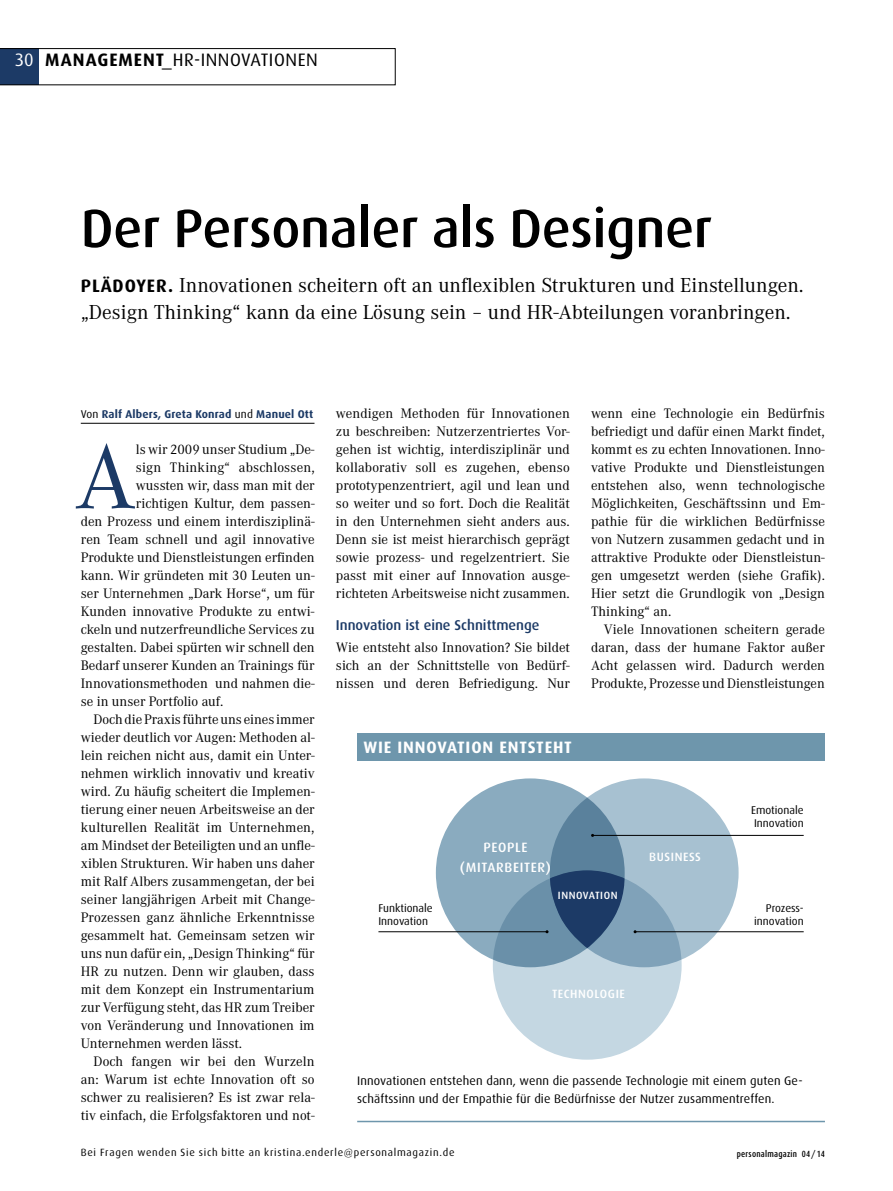
<style>
.page{position:relative;width:893px;height:1191px;background:#fff}
.page>*{position:absolute;margin:0;border:0;box-sizing:border-box;transform-origin:0 0}
.t1{font:94.8px "Corporate A";color:#1c3a66}
.t2{font:500 54px "Dax";letter-spacing:-.005em;color:#000}
.t3{font:21px/27px "Corporate A";color:#000}
.t4{font:18px "Dax";letter-spacing:.03em;color:#000}
.t5{font:700 16.5px "Dax";letter-spacing:.05em;color:#fff}
.t6{font:14.25px/18px "Corporate A";color:#000;text-align:justify}
.t7{font:500 14.25px "Dax";color:#1c3a66}
.t8{font:500 13.5px/19.5px "Dax";letter-spacing:.05em;color:#fff;text-align:center}
.t9{font:12.3px/18px "Dax";letter-spacing:.01em;color:#000}
.t10{font:500 12px "Dax";letter-spacing:.05em;color:#fff}
.t11{font:11.25px/13.5px "Dax";color:#000}
.t12{font:700 11.25px "Dax";letter-spacing:.015em;color:#1c3a66}
.t13{font:10.5px "Dax";letter-spacing:.07em;color:#000}
.t14{font:500 10.5px "Dax";letter-spacing:.05em;color:#fff}
.t15{font:500 9px "Dax Condensed";letter-spacing:.025em;color:#000}
.s1{color:#fff}
.s2{font-weight:700}
.s3{font-family:"Dax";font-weight:700;font-size:18px}
.s4{font-weight:400;color:#000}
</style>
<div class="page">
<svg style="left:0;top:48px;width:395px;height:37px"></svg>
<hr style="left:81px;top:423px;width:233px;height:1px;background:#000">
<div style="left:357px;top:733px;width:468px;height:27px;background:#6e96ac"></div>
<hr style="left:357px;top:1120px;width:468px;height:2px;background:#6e96ac">
<div style="left:436px;top:778px;width:189px;height:189px;background:#8aabbf;border-radius:50%"></div>
<svg style="left:550px;top:778px;width:189px;height:189px;background:#98b4c6"></svg>
<svg style="left:493px;top:870px;width:189px;height:189px;background:#a8c1d1"></svg>
<hr style="left:593px;top:835px;width:211px;height:1px;background:#000">
<hr style="left:635px;top:931px;width:169px;height:1px;background:#000">
<hr style="left:378px;top:931px;width:169px;height:1px;background:#000">
<svg style="left:546px;top:870px;width:79px;height:78px;background:#3a5a7f"></svg>
<p class="t4" style="left:15px;top:50px;width:304px"><span class="s1">30</span> <span class="s2">MANAGEMENT</span>_HR-Innovationen</p>
<h2 class="t2" style="left:81px;top:197px;width:633px">Der Personaler als Designer</h2>
<h3 class="t3" style="left:81px;top:272px;width:724px"><span class="s3">PLÄDOYER.</span> Innovationen scheitern oft an unflexiblen Strukturen und Einstellungen. „Design Thinking“ kann da eine Lösung sein – und HR-Abteilungen voranbringen.</h3>
<p class="t6" style="left:591px;top:405px;width:235px">wenn eine Technologie ein Bedürfnis befriedigt und dafür einen Markt findet, kommt es zu echten Innovationen. Inno&shy;vative Produkte und Dienstleistungen entstehen also, wenn technologische Möglichkeiten, Geschäftssinn und Em&shy;pathie für die wirklichen Bedürfnisse von Nutzern zusammen gedacht und in attraktive Produkte oder Dienstleistun&shy;gen umgesetzt werden (siehe Grafik).<br>Hier setzt die Grundlogik von „Design Thinking“ an.</p>
<p class="t6" style="left:591px;top:621px;width:235px;text-indent:13px">Viele Innovationen scheitern gerade daran, dass der humane Faktor außer Acht gelassen wird. Dadurch werden Produkte, Prozesse und Dienstleistungen</p>
<p class="t12" style="left:81px;top:408px;width:234px"><span class="s4">Von</span> RALF ALBERS, GRETA KONRAD <span class="s4">und</span> MANUEL OTT</p>
<p class="t6" style="left:336px;top:405px;width:235px">wendigen Methoden für Innovationen zu beschreiben: Nutzerzentriertes Vor&shy;gehen ist wichtig, interdisziplinär und kollaborativ soll es zugehen, ebenso prototypenzentriert, agil und lean und so weiter und so fort. Doch die Realität in den Unternehmen sieht anders aus.<br>Denn sie ist meist hierarchisch geprägt sowie prozess- und regelzentriert. Sie passt mit einer auf Innovation ausge&shy;richteten Arbeitsweise nicht zusammen.</p>
<p class="t7" style="left:336px;top:616px;width:205px">Innovation ist eine Schnittmenge</p>
<p class="t6" style="left:336px;top:639px;width:235px">Wie entsteht also Innovation? Sie bildet sich an der Schnittstelle von Bedürf&shy;nissen und deren Befriedigung. Nur</p>
<h1 class="t1" style="left:75px;top:425px;width:62px">A</h1>
<p class="t6" style="left:136px;top:441px;width:180px">ls wir 2009 unser Studium „De-</p>
<p class="t6" style="left:136px;top:459px;width:180px">sign Thinking“ abschlossen,</p>
<p class="t6" style="left:136px;top:477px;width:180px">wussten wir, dass man mit der</p>
<p class="t6" style="left:136px;top:495px;width:180px">richtigen Kultur, dem passen-</p>
<p class="t6" style="left:81px;top:513px;width:235px">den Prozess und einem interdisziplinä-</p>
<p class="t6" style="left:81px;top:531px;width:235px">ren Team schnell und agil innovative</p>
<p class="t6" style="left:81px;top:549px;width:235px">Produkte und Dienstleistungen erfinden</p>
<p class="t6" style="left:81px;top:567px;width:235px">kann. Wir gründeten mit 30 Leuten un-</p>
<p class="t6" style="left:81px;top:585px;width:235px">ser Unternehmen „Dark Horse“, um für</p>
<p class="t6" style="left:81px;top:603px;width:235px">Kunden innovative Produkte zu entwi-</p>
<p class="t6" style="left:81px;top:621px;width:235px">ckeln und nutzerfreundliche Services zu</p>
<p class="t6" style="left:81px;top:639px;width:235px">gestalten. Dabei spürten wir schnell den</p>
<p class="t6" style="left:81px;top:657px;width:235px">Bedarf unserer Kunden an Trainings für</p>
<p class="t6" style="left:81px;top:675px;width:235px">Innovationsmethoden und nahmen die-</p>
<p class="t6" style="left:81px;top:693px;width:144px">se in unser Portfolio auf.</p>
<p class="t6" style="left:94px;top:711px;width:223px">Doch die Praxis führte uns eines immer</p>
<p class="t6" style="left:81px;top:729px;width:235px">wieder deutlich vor Augen: Methoden al-</p>
<p class="t6" style="left:81px;top:747px;width:235px">lein reichen nicht aus, damit ein Unter-</p>
<p class="t6" style="left:81px;top:765px;width:235px">nehmen wirklich innovativ und kreativ</p>
<p class="t6" style="left:81px;top:783px;width:235px">wird. Zu häufig scheitert die Implemen-</p>
<p class="t6" style="left:81px;top:801px;width:235px">tierung einer neuen Arbeitsweise an der</p>
<p class="t6" style="left:81px;top:819px;width:235px">kulturellen Realität im Unternehmen,</p>
<p class="t6" style="left:81px;top:837px;width:235px">am Mindset der Beteiligten und an unfle-</p>
<p class="t6" style="left:81px;top:855px;width:235px">xiblen Strukturen. Wir haben uns daher</p>
<p class="t6" style="left:81px;top:873px;width:235px">mit Ralf Albers zusammengetan, der bei</p>
<p class="t6" style="left:81px;top:891px;width:235px">seiner langjährigen Arbeit mit Change-</p>
<p class="t6" style="left:81px;top:909px;width:235px">Prozessen ganz ähnliche Erkenntnisse</p>
<p class="t6" style="left:81px;top:927px;width:235px">gesammelt hat. Gemeinsam setzen wir</p>
<p class="t6" style="left:81px;top:945px;width:235px">uns nun dafür ein, „Design Thinking“ für</p>
<p class="t6" style="left:81px;top:963px;width:235px">HR zu nutzen. Denn wir glauben, dass</p>
<p class="t6" style="left:81px;top:981px;width:235px">mit dem Konzept ein Instrumentarium</p>
<p class="t6" style="left:81px;top:999px;width:235px">zur Verfügung steht, das HR zum Treiber</p>
<p class="t6" style="left:81px;top:1017px;width:235px">von Veränderung und Innovationen im</p>
<p class="t6" style="left:81px;top:1035px;width:163px">Unternehmen werden lässt.</p>
<p class="t6" style="left:94px;top:1053px;width:223px">Doch fangen wir bei den Wurzeln</p>
<p class="t6" style="left:81px;top:1071px;width:235px">an: Warum ist echte Innovation oft so</p>
<p class="t6" style="left:81px;top:1089px;width:235px">schwer zu realisieren? Es ist zwar rela-</p>
<p class="t6" style="left:81px;top:1107px;width:235px">tiv einfach, die Erfolgsfaktoren und not-</p>
<p class="t5" style="left:364px;top:738px;width:210px">WIE INNOVATION ENTSTEHT</p>
<p class="t11" style="left:751px;top:803px;width:54px">Emotionale<br>Innovation</p>
<p class="t8" style="left:460px;top:838px;width:93px">People (Mitarbeiter)</p>
<p class="t10" style="left:649px;top:850px;width:47px">business</p>
<p class="t14" style="left:558px;top:889px;width:61px">Innovation</p>
<p class="t11" style="left:378px;top:901px;width:56px">Funktionale<br>Innovation</p>
<p class="t11" style="left:754px;top:901px;width:51px;text-align:right">Prozess&shy;innovation</p>
<p class="t10" style="left:552px;top:987px;width:74px">Technologie</p>
<p class="t9" style="left:357px;top:1071px;width:447px">Innovationen entstehen dann, wenn die passende Technologie mit einem guten Ge&shy;schäftssinn und der Empathie für die Bedürfnisse der Nutzer zusammentreffen.</p>
<p class="t13" style="left:81px;top:1146px;width:375px">Bei Fragen wenden Sie sich bitte an kristina.enderle@personalmagazin.de</p>
<p class="t15" style="left:737px;top:1148px;width:90px">personalmagazin 04/14</p>
</div>
